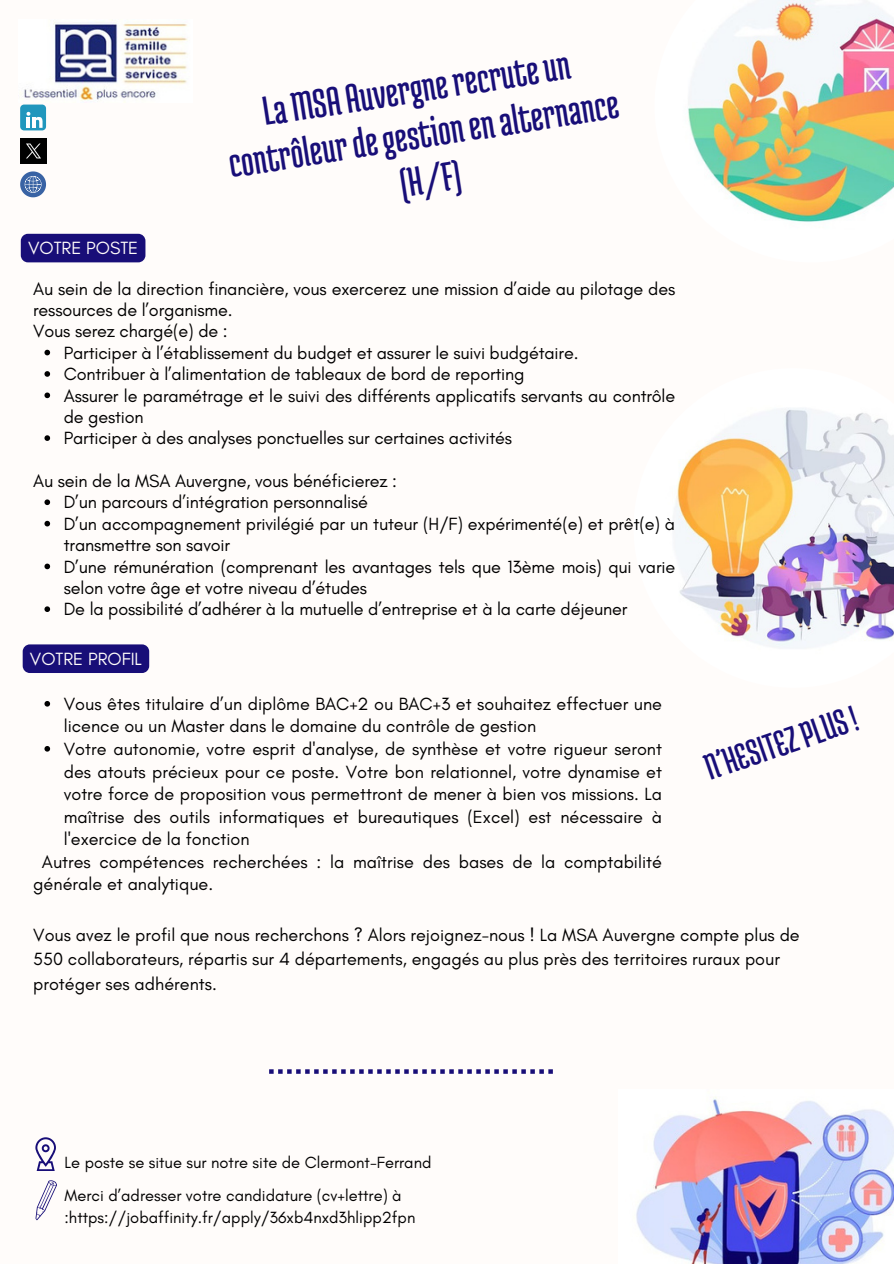
<style>
.page{position:relative;width:894px;height:1264px;background:#fff}
.page>*{position:absolute;margin:0;border:0;box-sizing:border-box;transform-origin:0 0}
.t1{font:43.2px/46px "Medula One";color:#180e78;text-align:center}
.t2{font:39px "Medula One";color:#180e78}
.t3{font:18px/22.5px "Glacial Indifference";letter-spacing:-.01em;color:#000}
.t4{font:18px "Glacial Indifference";color:#fffcfa}
.t5{font:16.5px/22.5px "Glacial Indifference";color:#000}
</style>
<div class="page">
<div style="left:0;top:0;width:893px;height:1263px;background:#fffcfa"></div>
<img style="left:688px;top:0;width:205px;height:223px">
<img style="left:675px;top:408px;width:218px;height:241px">
<img style="left:24px;top:20px;width:163px;height:81px">
<svg style="left:35px;top:1137px;width:21px;height:34px"></svg>
<svg style="left:36px;top:1180px;width:21px;height:40px"></svg>
<svg style="left:269px;top:1069px;width:283px;height:4px"></svg>
<img style="left:636px;top:1099px;width:257px;height:164px">
<div style="left:20px;top:105px;width:26px;height:25px;background:#2197bd;border-radius:4px"></div>
<svg style="left:27px;top:112px;width:16px;height:16px"></svg>
<img style="left:20px;top:138px;width:26px;height:26px">
<svg style="left:20px;top:171px;width:26px;height:26px"></svg>
<svg style="left:44px;top:350px;width:6px;height:5px"></svg>
<svg style="left:44px;top:371px;width:6px;height:6px"></svg>
<svg style="left:44px;top:392px;width:6px;height:6px"></svg>
<svg style="left:44px;top:435px;width:6px;height:6px"></svg>
<svg style="left:44px;top:499px;width:6px;height:6px"></svg>
<svg style="left:44px;top:521px;width:6px;height:5px"></svg>
<svg style="left:44px;top:563px;width:6px;height:6px"></svg>
<svg style="left:44px;top:606px;width:6px;height:6px"></svg>
<svg style="left:44px;top:701px;width:6px;height:5px"></svg>
<svg style="left:44px;top:746px;width:6px;height:5px"></svg>
<div style="left:21px;top:234px;width:124px;height:28px;background:#180e78;border-radius:7px"></div>
<div style="left:23px;top:644px;width:126px;height:29px;background:#180e78;border-radius:7px"></div>
<p class="t4" style="left:28px;top:237px;width:112px">VOTRE POSTE</p>
<p class="t1" style="left:218px;top:95px;width:395px;rotate:-9deg">LaMSAAuvergnerecruteun contrôleurdegestionenalternance (H/F)</p>
<p class="t3" style="left:33px;top:278px;width:643px;line-height:21.3px">Au sein de la direction financière, vous exercerez une mission d’aide au pilotage des ressources de l’organisme.</p>
<p class="t3" style="left:33px;top:320px;width:196px">Vous serez chargé(e) de :</p>
<p class="t3" style="left:64px;top:341px;width:516px">Participer à l’établissement du budget et assurer le suivi budgétaire.</p>
<p class="t3" style="left:64px;top:362px;width:462px">Contribuer à l’alimentation de tableaux de bord de reporting</p>
<p class="t3" style="left:64px;top:384px;width:612px;line-height:21.3px">Assurer le paramétrage et le suivi des différents applicatifs servants au contrôle de gestion</p>
<p class="t3" style="left:64px;top:427px;width:449px">Participer à des analyses ponctuelles sur certaines activités</p>
<p class="t3" style="left:33px;top:469px;width:365px">Au sein de la MSA Auvergne, vous bénéficierez :</p>
<p class="t3" style="left:64px;top:491px;width:305px">D’un parcours d’intégration personnalisé</p>
<p class="t3" style="left:64px;top:513px;width:612px;line-height:21.3px">D’un accompagnement privilégié par un tuteur (H/F) expérimenté(e) et prêt(e) à transmettre son savoir</p>
<p class="t3" style="left:64px;top:555px;width:612px;line-height:21.3px">D’une rémunération (comprenant les avantages tels que 13ème mois) qui varie selon votre âge et votre niveau d’études</p>
<p class="t3" style="left:64px;top:598px;width:565px">De la possibilité d’adhérer à la mutuelle d’entreprise et à la carte déjeuner</p>
<p class="t4" style="left:30px;top:647px;width:114px">VOTRE PROFIL</p>
<p class="t3" style="left:64px;top:692px;width:599px">Vous êtes titulaire d’un diplôme BAC+2 ou BAC+3 et souhaitez effectuer une licence ou un Master dans le domaine du contrôle de gestion</p>
<h3 class="t3" style="left:64px;top:737px;width:599px;text-align:justify">Votre autonomie, votre esprit d'analyse, de synthèse et votre rigueur seront des atouts précieux pour ce poste. Votre bon relationnel, votre dynamise et votre force de proposition vous permettront de mener à bien vos missions. La maîtrise des outils informatiques et bureautiques (Excel) est nécessaire à l'exercice de la fonction</h3>
<h1 class="t3" style="left:33px;top:850px;width:630px;text-indent:9px">Autres compétences recherchées : la maîtrise des bases de la comptabilité générale et analytique.</h1>
<p class="t2" style="left:699px;top:749px;width:160px;rotate:-19deg">N’HESITEZPLUS!</p>
<p class="t3" style="left:33px;top:921px;width:767px;line-height:24.8px">Vous avez le profil que nous recherchons ? Alors rejoignez-nous ! La MSA Auvergne compte plus de<br>550 collaborateurs, répartis sur 4 départements, engagés au plus près des territoires ruraux pour protéger ses adhérents.</p>
<h2 class="t5" style="left:64px;top:1150px;width:368px">Le poste se situe sur notre site de Clermont-Ferrand</h2>
<p class="t5" style="left:64px;top:1183px;width:352px">Merci d’adresser votre candidature (cv+lettre) à :https://jobaffinity.fr/apply/36xb4nxd3hlipp2fpn</p>
</div>
